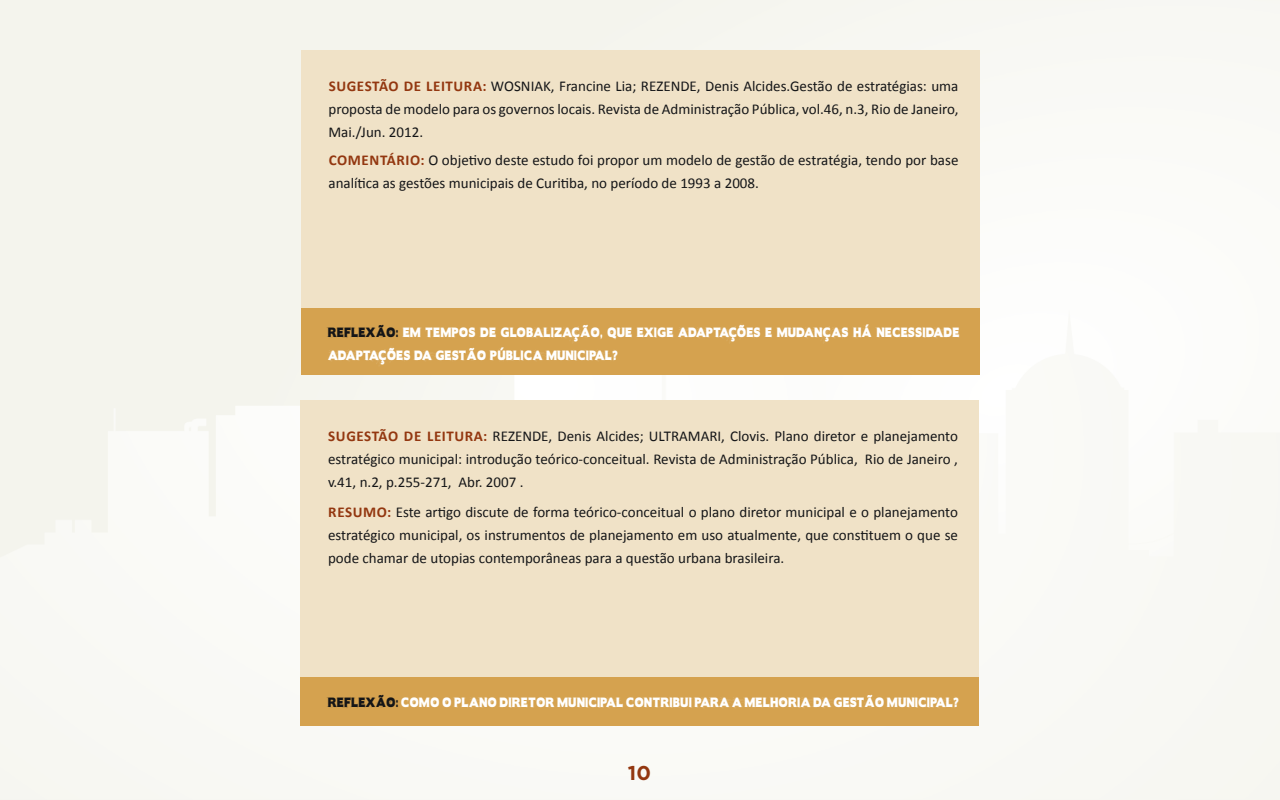
<style>
.page{position:relative;width:1280px;height:800px;background:#fff}
.page>*{position:absolute;margin:0;border:0;box-sizing:border-box;transform-origin:0 0}
.t1{font:700 20px "Gotham";color:#933710}
.t2{font:15px/23px "Calibri";color:#141517;text-align:justify}
.t3{font:700 15px "Calibri";color:#933710}
.t4{font:12px/23px "Boris Black Bloxx Dirty";letter-spacing:.08em;color:#fff;scale:.75 1}
.s1{font-weight:700;color:#933710}
.s2{color:#141517}
</style>
<div class="page">
<div style="left:301px;top:50px;width:679px;height:258px;background:#f0e2c7"></div>
<div style="left:301px;top:308px;width:679px;height:67px;background:#d5a24f"></div>
<div style="left:300px;top:400px;width:680px;height:278px;background:#f0e2c7"></div>
<div style="left:300px;top:678px;width:680px;height:48px;background:#d5a24f"></div>
<p class="t2" style="left:329px;top:74px;width:632px"><span class="s1">Sugestão de Leitura:</span> WOSNIAK, Francine Lia; REZENDE, Denis Alcides.Gestão de estratégias: uma proposta de modelo para os governos locais. Revista de Administração Pública, vol.46, n.3, Rio de Janeiro, Mai./Jun. 2012.</p>
<p class="t3" style="left:329px;top:150px;width:19px">COMENTÁRIO</p>
<p class="t2" style="left:329px;top:148px;width:631px;text-indent:92px"><span class="s1">:</span> O objetivo deste estudo foi propor um modelo de gestão de estratégia, tendo por base analítica as gestões municipais de Curitiba, no período de 1993 a 2008.</p>
<p class="t4" style="left:328px;top:322px;width:844px"><span class="s2">REFLEXÃO:</span> EM TEMPOS DE GLO BALIZAÇÃO , QUE EXIGE ADAPTAÇÕES E MUDANÇAS HÁ NECESSIDADE<br>ADAPTAÇÕES DA GESTÃO PÚBLICA MUNICIPAL?</p>
<p class="t2" style="left:328px;top:424px;width:632px"><span class="s1">Sugestão de Leitura:</span> REZENDE, Denis Alcides; ULTRAMARI, Clovis. Plano diretor e planejamento estratégico municipal: introdução teórico-conceitual. Revista de Administração Pública, Rio de Janeiro , v.41, n.2, p.255-271, Abr. 2007 .</p>
<p class="t3" style="left:328px;top:502px;width:37px">RESUMO</p>
<p class="t2" style="left:328px;top:500px;width:631px;text-indent:59px"><span class="s1">:</span> Este artigo discute de forma teórico-conceitual o plano diretor municipal e o planejamento estratégico municipal, os instrumentos de planejamento em uso atualmente, que constituem o que se pode chamar de utopias contemporâneas para a questão urbana brasileira.</p>
<p class="t4" style="left:328px;top:692px;width:842px"><span class="s2">REFLEXÃO:</span> COMO O PL ANO DIRE TOR MUNICIPAL CONTRIBUI PARA A MELHORIA DA GESTÃO MUNICIPAL?</p>
<h1 class="t1" style="left:628px;top:761px;width:25px">10</h1>
</div>
